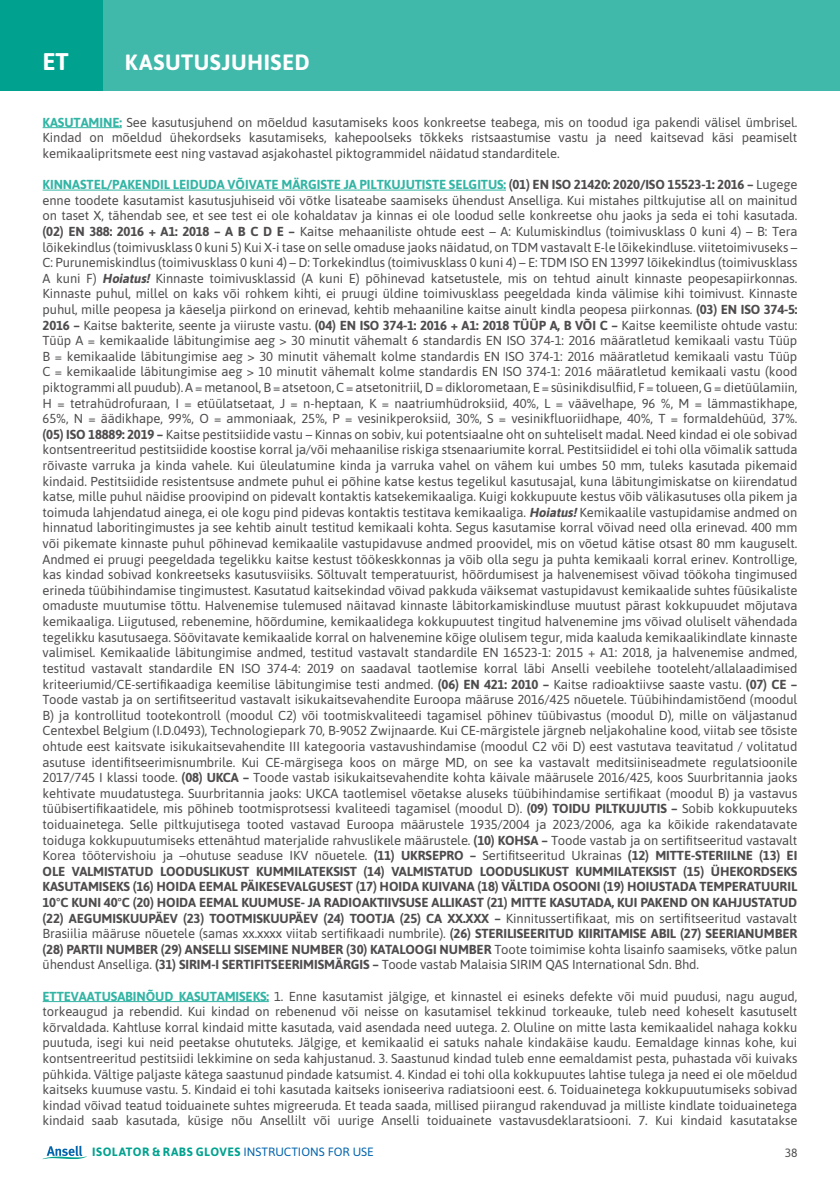
<style>
.page{position:relative;width:840px;height:1191px;background:#fff}
.page>*{position:absolute;margin:0;border:0;box-sizing:border-box;transform-origin:0 0}
.t1{font:700 24px "Asap";color:#fff}
.t2{font:700 22px "Asap";letter-spacing:.02em;color:#fff}
.t3{font:13px/15.6px "Asap";letter-spacing:-.01em;color:#4f4c4d;text-align:justify}
.t4{font:700 12px "Asap";letter-spacing:.04em;color:#00a28f}
.t5{font:12px "Asap";color:#4f4c4d}
.s1{font-weight:700;color:#33b5a5}
.s2{font-weight:700}
.s3{font-weight:700;font-style:italic}
.s4{font-weight:400;color:#0063ac}
</style>
<div class="page">
<div style="left:0;top:0;width:839px;height:91px;background:#40b9ab"></div>
<div style="left:0;top:0;width:102px;height:91px;background:#00a28f"></div>
<hr style="left:43px;top:127px;width:79px;height:1px;background:#33b5a5">
<hr style="left:43px;top:190px;width:462px;height:1px;background:#33b5a5">
<hr style="left:43px;top:1001px;width:226px;height:1px;background:#33b5a5">
<svg style="left:43px;top:1145px;width:44px;height:14px"></svg>
<h1 class="t1" style="left:42px;top:45px;width:28px">ET</h1>
<h2 class="t2" style="left:125px;top:47px;width:186px">KASUTUSJUHISED</h2>
<p class="t3" style="left:43px;top:114px;width:756px"><span class="s1">KASUTAMINE:</span> See kasutusjuhend on mõeldud kasutamiseks koos konkreetse teabega, mis on toodud iga pakendi välisel ümbrisel.<br>Kindad on mõeldud ühekordseks kasutamiseks, kahepoolseks tõkkeks ristsaastumise vastu ja need kaitsevad käsi peamiselt kemikaalipritsmete eest ning vastavad asjakohastel piktogrammidel näidatud standarditele.</p>
<p class="t3" style="left:43px;top:176px;width:756px"><span class="s1">KINNASTEL/PAKENDIL LEIDUDA VÕIVATE MÄRGISTE JA PILTKUJUTISTE SELGITUS:</span> <span class="s2">(01) EN ISO 21420: 2020/ISO 15523-1: 2016 –</span> Lugege enne toodete kasutamist kasutusjuhiseid või võtke lisateabe saamiseks ühendust Anselliga. Kui mistahes piltkujutise all on mainitud on taset X, tähendab see, et see test ei ole kohaldatav ja kinnas ei ole loodud selle konkreetse ohu jaoks ja seda ei tohi kasutada. <span class="s2">(02) EN 388: 2016 + A1: 2018 – A B C D E –</span> Kaitse mehaaniliste ohtude eest – A: Kulumiskindlus (toimivusklass 0 kuni 4) – B: Tera lõikekindlus (toimivusklass 0 kuni 5) Kui X-i tase on selle omaduse jaoks näidatud, on TDM vastavalt E-le lõikekindluse. viitetoimivuseks – C: Purunemiskindlus (toimivusklass 0 kuni 4) – D: Torkekindlus (toimivusklass 0 kuni 4) – E: TDM ISO EN 13997 lõikekindlus (toimivusklass A kuni F) <span class="s3">Hoiatus!</span> Kinnaste toimivusklassid (A kuni E) põhinevad katsetustele, mis on tehtud ainult kinnaste peopesapiirkonnas.<br>Kinnaste puhul, millel on kaks või rohkem kihti, ei pruugi üldine toimivusklass peegeldada kinda välimise kihi toimivust. Kinnaste puhul, mille peopesa ja käeselja piirkond on erinevad, kehtib mehaaniline kaitse ainult kindla peopesa piirkonnas. <span class="s2">(03) EN ISO 374-5:<br>2016 –</span> Kaitse bakterite, seente ja viiruste vastu. <span class="s2">(04) EN ISO 374-1: 2016 + A1: 2018 TÜÜP A, B VÕI C –</span> Kaitse keemiliste ohtude vastu:<br>Tüüp A = kemikaalide läbitungimise aeg &gt; 30 minutit vähemalt 6 standardis EN ISO 374-1: 2016 määratletud kemikaali vastu Tüüp B = kemikaalide läbitungimise aeg &gt; 30 minutit vähemalt kolme standardis EN ISO 374-1: 2016 määratletud kemikaali vastu Tüüp C = kemikaalide läbitungimise aeg &gt; 10 minutit vähemalt kolme standardis EN ISO 374-1: 2016 määratletud kemikaali vastu (kood piktogrammi all puudub). A = metanool, B = atsetoon, C = atsetonitriil, D = diklorometaan, E = süsinikdisulfiid, F = tolueen, G = dietüülamiin, H = tetrahüdrofuraan, I = etüülatsetaat, J = n-heptaan, K = naatriumhüdroksiid, 40%, L = väävelhape, 96 %, M = lämmastikhape, 65%, N = äädikhape, 99%, O = ammoniaak, 25%, P = vesinikperoksiid, 30%, S = vesinikfluoriidhape, 40%, T = formaldehüüd, 37%. <span class="s2">(05) ISO 18889: 2019 –</span> Kaitse pestitsiidide vastu – Kinnas on sobiv, kui potentsiaalne oht on suhteliselt madal. Need kindad ei ole sobivad kontsentreeritud pestitsiidide koostise korral ja/või mehaanilise riskiga stsenaariumite korral. Pestitsiididel ei tohi olla võimalik sattuda rõivaste varruka ja kinda vahele. Kui üleulatumine kinda ja varruka vahel on vähem kui umbes 50 mm, tuleks kasutada pikemaid kindaid. Pestitsiidide resistentsuse andmete puhul ei põhine katse kestus tegelikul kasutusajal, kuna läbitungimiskatse on kiirendatud katse, mille puhul näidise proovipind on pidevalt kontaktis katsekemikaaliga. Kuigi kokkupuute kestus võib välikasutuses olla pikem ja toimuda lahjendatud ainega, ei ole kogu pind pidevas kontaktis testitava kemikaaliga. <span class="s3">Hoiatus!</span>Kemikaalile vastupidamise andmed on hinnatud laboritingimustes ja see kehtib ainult testitud kemikaali kohta. Segus kasutamise korral võivad need olla erinevad. 400 mm või pikemate kinnaste puhul põhinevad kemikaalile vastupidavuse andmed proovidel, mis on võetud kätise otsast 80 mm kauguselt.<br>Andmed ei pruugi peegeldada tegelikku kaitse kestust töökeskkonnas ja võib olla segu ja puhta kemikaali korral erinev. Kontrollige, kas kindad sobivad konkreetseks kasutusviisiks. Sõltuvalt temperatuurist, hõõrdumisest ja halvenemisest võivad töökoha tingimused erineda tüübihindamise tingimustest. Kasutatud kaitsekindad võivad pakkuda väiksemat vastupidavust kemikaalide suhtes füüsikaliste omaduste muutumise tõttu. Halvenemise tulemused näitavad kinnaste läbitorkamiskindluse muutust pärast kokkupuudet mõjutava kemikaaliga. Liigutused, rebenemine, hõõrdumine, kemikaalidega kokkupuutest tingitud halvenemine jms võivad oluliselt vähendada tegelikku kasutusaega. Söövitavate kemikaalide korral on halvenemine kõige olulisem tegur, mida kaaluda kemikaalikindlate kinnaste valimisel. Kemikaalide läbitungimise andmed, testitud vastavalt standardile EN 16523-1: 2015 + A1: 2018, ja halvenemise andmed, testitud vastavalt standardile EN ISO 374-4: 2019 on saadaval taotlemise korral läbi Anselli veebilehe tooteleht/allalaadimised kriteeriumid/CE-sertifikaadiga keemilise läbitungimise testi andmed. <span class="s2">(06) EN 421: 2010 –</span> Kaitse radioaktiivse saaste vastu. <span class="s2">(07) CE – </span>Toode vastab ja on sertifitseeritud vastavalt isikukaitsevahendite Euroopa määruse 2016/425 nõuetele. Tüübihindamistõend (moodul B) ja kontrollitud tootekontroll (moodul C2) või tootmiskvaliteedi tagamisel põhinev tüübivastus (moodul D), mille on väljastanud Centexbel Belgium (I.D.0493), Technologiepark 70, B-9052 Zwijnaarde. Kui CE-märgistele järgneb neljakohaline kood, viitab see tõsiste ohtude eest kaitsvate isikukaitsevahendite III kategooria vastavushindamise (moodul C2 või D) eest vastutava teavitatud / volitatud asutuse identifitseerimisnumbrile. Kui CE-märgisega koos on märge MD, on see ka vastavalt meditsiiniseadmete regulatsioonile 2017/745 I klassi toode. <span class="s2">(08) UKCA –</span> Toode vastab isikukaitsevahendite kohta käivale määrusele 2016/425, koos Suurbritannia jaoks kehtivate muudatustega. Suurbritannia jaoks: UKCA taotlemisel võetakse aluseks tüübihindamise sertifikaat (moodul B) ja vastavus tüübisertifikaatidele, mis põhineb tootmisprotsessi kvaliteedi tagamisel (moodul D). <span class="s2">(09) TOIDU PILTKUJUTIS –</span> Sobib kokkupuuteks toiduainetega. Selle piltkujutisega tooted vastavad Euroopa määrustele 1935/2004 ja 2023/2006, aga ka kõikide rakendatavate toiduga kokkupuutumiseks ettenähtud materjalide rahvuslikele määrustele. <span class="s2">(10) KOHSA –</span> Toode vastab ja on sertifitseeritud vastavalt Korea töötervishoiu ja –ohutuse seaduse IKV nõuetele. <span class="s2">(11) UKRSEPRO –</span> Sertifitseeritud Ukrainas <span class="s2">(12) MITTE-STERIILNE (13) EI OLE VALMISTATUD LOODUSLIKUST KUMMILATEKSIST (14) VALMISTATUD LOODUSLIKUST KUMMILATEKSIST (15) ÜHEKORDSEKS KASUTAMISEKS (16) HOIDA EEMAL PÄIKESEVALGUSEST (17) HOIDA KUIVANA (18) VÄLTIDA OSOONI (19) HOIUSTADA TEMPERATUURIL 10°C KUNI 40°C (20) HOIDA EEMAL KUUMUSE- JA RADIOAKTIIVSUSE ALLIKAST (21) MITTE KASUTADA, KUI PAKEND ON KAHJUSTATUD (22) AEGUMISKUUPÄEV (23) TOOTMISKUUPÄEV (24) TOOTJA (25) CA XX.XXX –</span> Kinnitussertifikaat, mis on sertifitseeritud vastavalt Brasiilia määruse nõuetele (samas xx.xxxx viitab sertifikaadi numbrile). <span class="s2">(26) STERILISEERITUD KIIRITAMISE ABIL (27) SEERIANUMBER (28) PARTII NUMBER (29) ANSELLI SISEMINE NUMBER (30) KATALOOGI NUMBER</span> Toote toimimise kohta lisainfo saamiseks, võtke palun ühendust Anselliga. <span class="s2">(31) SIRIM-I SERTIFITSEERIMISMÄRGIS –</span> Toode vastab Malaisia SIRIM QAS International Sdn. Bhd.</p>
<p class="t3" style="left:43px;top:987px;width:756px"><span class="s1">ETTEVAATUSABINÕUD KASUTAMISEKS:</span> 1. Enne kasutamist jälgige, et kinnastel ei esineks defekte või muid puudusi, nagu augud, torkeaugud ja rebendid. Kui kindad on rebenenud või neisse on kasutamisel tekkinud torkeauke, tuleb need koheselt kasutuselt kõrvaldada. Kahtluse korral kindaid mitte kasutada, vaid asendada need uutega. 2. Oluline on mitte lasta kemikaalidel nahaga kokku puutuda, isegi kui neid peetakse ohututeks. Jälgige, et kemikaalid ei satuks nahale kindakäise kaudu. Eemaldage kinnas kohe, kui kontsentreeritud pestitsiidi lekkimine on seda kahjustanud. 3. Saastunud kindad tuleb enne eemaldamist pesta, puhastada või kuivaks pühkida. Vältige paljaste kätega saastunud pindade katsumist. 4. Kindad ei tohi olla kokkupuutes lahtise tulega ja need ei ole mõeldud kaitseks kuumuse vastu. 5. Kindaid ei tohi kasutada kaitseks ioniseeriva radiatsiooni eest. 6. Toiduainetega kokkupuutumiseks sobivad kindad võivad teatud toiduainete suhtes migreeruda. Et teada saada, millised piirangud rakenduvad ja milliste kindlate toiduainetega kindaid saab kasutada, küsige nõu Ansellilt või uurige Anselli toiduainete vastavusdeklaratsiooni. 7. Kui kindaid kasutatakse</p>
<p class="t4" style="left:92px;top:1143px;width:283px">ISOLATOR &amp; RABS GLOVES <span class="s4">INSTRUCTIONS FOR USE</span></p>
<p class="t5" style="left:784px;top:1144px;width:14px">38</p>
</div>
